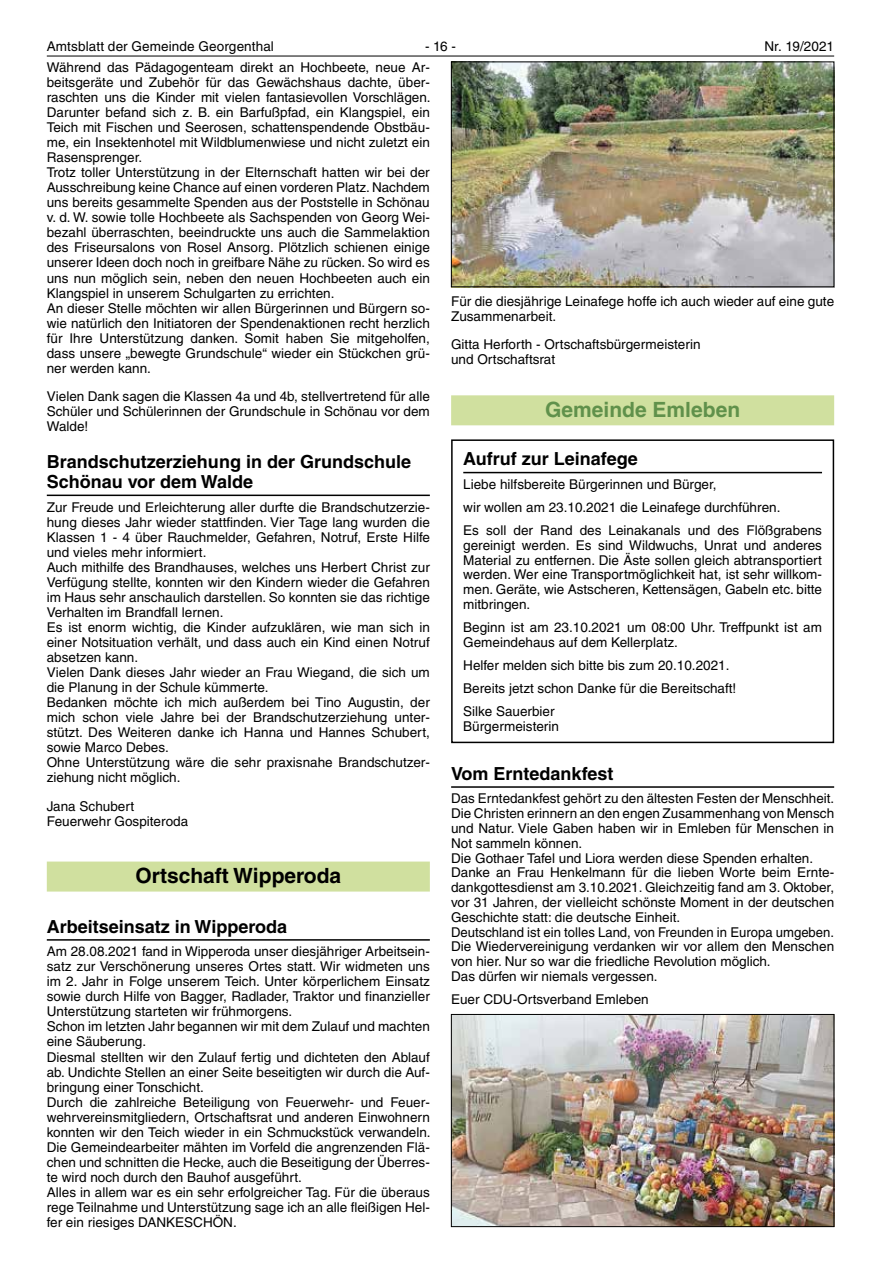
<style>
.page{position:relative;width:881px;height:1263px;background:#fff}
.page>*{position:absolute;margin:0;border:0;box-sizing:border-box;transform-origin:0 0}
.t1{font:700 21px "Helvetica LT";color:#000}
.t2{font:700 21px "Helvetica LT";color:#60914b}
.t3{font:700 18px/20px "Helvetica LT";color:#000}
.t4{font:13.5px/15px "Helvetica LT";color:#000}
</style>
<div class="page">
<hr style="left:47px;top:56px;width:786px;height:1px;background:#000">
<div style="left:451px;top:395px;width:382px;height:30px;background:#d0e09f"></div>
<hr style="left:451px;top:786px;width:382px;height:2px;background:#000">
<img style="left:453px;top:64px;width:378px;height:221px">
<div style="left:451px;top:62px;width:382px;height:225px;border:1px solid #000"></div>
<hr style="left:463px;top:472px;width:358px;height:1px;background:#000">
<div style="left:451px;top:439px;width:382px;height:304px;border:2px solid #000"></div>
<img style="left:453px;top:1016px;width:378px;height:209px">
<div style="left:451px;top:1014px;width:382px;height:213px;border:1px solid #000"></div>
<hr style="left:47px;top:495px;width:382px;height:1px;background:#000">
<div style="left:47px;top:861px;width:382px;height:30px;background:#d0e09f"></div>
<hr style="left:47px;top:939px;width:382px;height:2px;background:#000">
<p class="t4" style="left:47px;top:39px;width:228px">Amtsblatt der Gemeinde Georgenthal</p>
<p class="t4" style="left:425px;top:39px;width:32px">- 16 -</p>
<p class="t4" style="left:764px;top:39px;width:71px">Nr. 19/2021</p>
<p class="t4" style="left:47px;top:60px;width:385px">Während das Pädagogenteam direkt an Hochbeete, neue Ar&shy;beitsgeräte und Zubehör für das Gewächshaus dachte, über&shy;raschten uns die Kinder mit vielen fantasievollen Vorschlägen.<br>Darunter befand sich z. B. ein Barfußpfad, ein Klangspiel, ein Teich mit Fischen und Seerosen, schattenspendende Obstbäu&shy;me, ein Insektenhotel mit Wildblumenwiese und nicht zuletzt ein Rasensprenger.<br>Trotz toller Unterstützung in der Elternschaft hatten wir bei der Ausschreibung keine Chance auf einen vorderen Platz. Nachdem uns bereits gesammelte Spenden aus der Poststelle in Schönau v. d. W. sowie tolle Hochbeete als Sachspenden von Georg Wei&shy;bezahl überraschten, beeindruckte uns auch die Sammelaktion des Friseursalons von Rosel Ansorg. Plötzlich schienen einige unserer Ideen doch noch in greifbare Nähe zu rücken. So wird es uns nun möglich sein, neben den neuen Hochbeeten auch ein Klangspiel in unserem Schulgarten zu errichten.<br>An dieser Stelle möchten wir allen Bürgerinnen und Bürgern so&shy;wie natürlich den Initiatoren der Spendenaktionen recht herzlich für Ihre Unterstützung danken. Somit haben Sie mitgeholfen, dass unsere „bewegte Grundschule“ wieder ein Stückchen grü&shy;ner werden kann.</p>
<p class="t4" style="left:47px;top:389px;width:384px;text-align:justify">Vielen Dank sagen die Klassen 4a und 4b, stellvertretend für alle Schüler und Schülerinnen der Grundschule in Schönau vor dem Walde!</p>
<h2 class="t3" style="left:47px;top:452px;width:365px">Brandschutzerziehung in der Grundschule<br>Schönau vor dem Walde</h2>
<p class="t4" style="left:47px;top:499px;width:384px">Zur Freude und Erleichterung aller durfte die Brandschutzerzie&shy;hung dieses Jahr wieder stattfinden. Vier Tage lang wurden die Klassen 1 - 4 über Rauchmelder, Gefahren, Notruf, Erste Hilfe und vieles mehr informiert.<br>Auch mithilfe des Brandhauses, welches uns Herbert Christ zur Verfügung stellte, konnten wir den Kindern wieder die Gefahren im Haus sehr anschaulich darstellen. So konnten sie das richtige Verhalten im Brandfall lernen.<br>Es ist enorm wichtig, die Kinder aufzuklären, wie man sich in einer Notsituation verhält, und dass auch ein Kind einen Notruf absetzen kann.<br>Vielen Dank dieses Jahr wieder an Frau Wiegand, die sich um die Planung in der Schule kümmerte.<br>Bedanken möchte ich mich außerdem bei Tino Augustin, der mich schon viele Jahre bei der Brandschutzerziehung unter&shy;stützt. Des Weiteren danke ich Hanna und Hannes Schubert, sowie Marco Debes.<br>Ohne Unterstützung wäre die sehr praxisnahe Brandschutzer&shy;ziehung nicht möglich.</p>
<p class="t4" style="left:47px;top:798px;width:143px">Jana Schubert<br>Feuerwehr Gospiteroda</p>
<h1 class="t1" style="left:135px;top:863px;width:207px">Ortschaft Wipperoda</h1>
<h2 class="t3" style="left:47px;top:916px;width:242px">Arbeitseinsatz in Wipperoda</h2>
<p class="t4" style="left:47px;top:944px;width:385px">Am 28.08.2021 fand in Wipperoda unser diesjähriger Arbeitsein&shy;satz zur Verschönerung unseres Ortes statt. Wir widmeten uns im 2. Jahr in Folge unserem Teich. Unter körperlichem Einsatz sowie durch Hilfe von Bagger, Radlader, Traktor und finanzieller Unterstützung starteten wir frühmorgens.<br>Schon im letzten Jahr begannen wir mit dem Zulauf und machten eine Säuberung.<br>Diesmal stellten wir den Zulauf fertig und dichteten den Ablauf ab. Undichte Stellen an einer Seite beseitigten wir durch die Auf&shy;bringung einer Tonschicht.<br>Durch die zahlreiche Beteiligung von Feuerwehr- und Feuer&shy;wehrvereinsmitgliedern, Ortschaftsrat und anderen Einwohnern konnten wir den Teich wieder in ein Schmuckstück verwandeln.<br>Die Gemeindearbeiter mähten im Vorfeld die angrenzenden Flä&shy;chen und schnitten die Hecke, auch die Beseitigung der Überres&shy;te wird noch durch den Bauhof ausgeführt.<br>Alles in allem war es ein sehr erfolgreicher Tag. Für die überaus rege Teilnahme und Unterstützung sage ich an alle fleißigen Hel&shy;fer ein riesiges DANKESCHÖN.</p>
<p class="t4" style="left:451px;top:294px;width:384px">Für die diesjährige Leinafege hoffe ich auch wieder auf eine gute<br>Zusammenarbeit.</p>
<p class="t4" style="left:451px;top:337px;width:251px">Gitta Herforth - Ortschaftsbürgermeisterin und Ortschaftsrat</p>
<h1 class="t2" style="left:545px;top:397px;width:196px">Gemeinde Emleben</h1>
<h2 class="t3" style="left:463px;top:449px;width:176px">Aufruf zur Leinafege</h2>
<p class="t4" style="left:463px;top:472px;width:360px;line-height:23.2px">Liebe hilfsbereite Bürgerinnen und Bürger,<br>wir wollen am 23.10.2021 die Leinafege durchführen.<br>Es soll der Rand des Leinakanals und des Flößgrabens</p>
<p class="t4" style="left:463px;top:538px;width:360px;text-align:justify">gereinigt werden. Es sind Wildwuchs, Unrat und anderes Material zu entfernen. Die Äste sollen gleich abtransportiert werden. Wer eine Transportmöglichkeit hat, ist sehr willkom&shy;men. Geräte, wie Astscheren, Kettensägen, Gabeln etc. bitte mitbringen.</p>
<p class="t4" style="left:463px;top:620px;width:360px">Beginn ist am 23.10.2021 um 08:00 Uhr. Treffpunkt ist am<br>Gemeindehaus auf dem Kellerplatz.</p>
<p class="t4" style="left:463px;top:653px;width:274px;line-height:23.2px">Helfer melden sich bitte bis zum 20.10.2021.<br>Bereits jetzt schon Danke für die Bereitschaft!<br>Silke Sauerbier</p>
<p class="t4" style="left:463px;top:719px;width:97px">Bürgermeisterin</p>
<h2 class="t3" style="left:451px;top:763px;width:164px">Vom Erntedankfest</h2>
<p class="t4" style="left:451px;top:791px;width:384px">Das Erntedankfest gehört zu den ältesten Festen der Menschheit.<br>Die Christen erinnern an den engen Zusammenhang von Mensch und Natur. Viele Gaben haben wir in Emleben für Menschen in Not sammeln können.<br>Die Gothaer Tafel und Liora werden diese Spenden erhalten.<br>Danke an Frau Henkelmann für die lieben Worte beim Ernte&shy;dankgottesdienst am 3.10.2021. Gleichzeitig fand am 3. Oktober, vor 31 Jahren, der vielleicht schönste Moment in der deutschen Geschichte statt: die deutsche Einheit.<br>Deutschland ist ein tolles Land, von Freunden in Europa umgeben.<br>Die Wiedervereinigung verdanken wir vor allem den Menschen von hier. Nur so war die friedliche Revolution möglich.<br>Das dürfen wir niemals vergessen.</p>
<p class="t4" style="left:451px;top:992px;width:199px">Euer CDU-Ortsverband Emleben</p>
</div>
